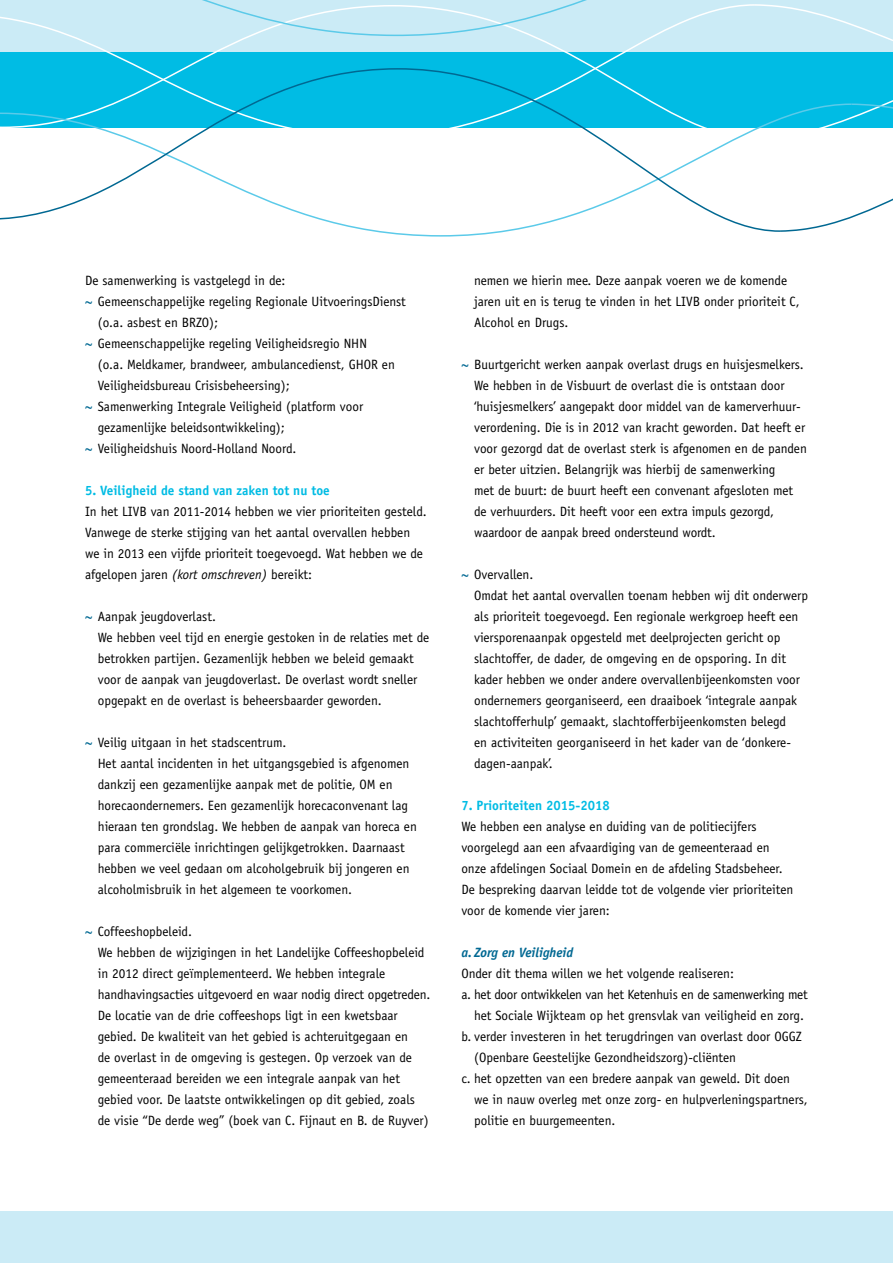
<style>
.page{position:relative;width:893px;height:1263px;background:#fff}
.page>*{position:absolute;margin:0;border:0;box-sizing:border-box;transform-origin:0 0}
.t1{font:13.5px/21px "Officina Sans";color:#000}
.t2{font:700 13.5px "Officina Sans";color:#00bce4}
.t3{font:13.5px "Officina Sans";letter-spacing:-.02em;color:#000}
.t4{font:italic 700 13.5px "Officina Sans";color:#006892}
.s1{font-weight:700;color:#006892}
.s2{font-style:italic}
</style>
<div class="page">
<div style="left:0;top:1212px;width:893px;height:51px;background:#cbebf6"></div>
<svg style="left:0;top:0;width:893px;height:237px"></svg>
<p class="t1" style="left:85px;top:270px;width:202px">De samenwerking is vastgelegd in de:</p>
<p class="t1" style="left:85px;top:291px;width:322px"><span class="s1">~</span> Gemeenschappelijke regeling Regionale UitvoeringsDienst</p>
<p class="t1" style="left:98px;top:312px;width:122px">(o.a. asbest en BRZO);</p>
<p class="t1" style="left:85px;top:333px;width:283px"><span class="s1">~</span> Gemeenschappelijke regeling Veiligheidsregio NHN</p>
<p class="t1" style="left:98px;top:354px;width:299px">(o.a. Meldkamer, brandweer, ambulancedienst, GHOR en</p>
<p class="t1" style="left:98px;top:375px;width:193px">Veiligheidsbureau Crisisbeheersing);</p>
<p class="t1" style="left:85px;top:396px;width:280px"><span class="s1">~</span> Samenwerking Integrale Veiligheid (platform voor</p>
<p class="t1" style="left:98px;top:417px;width:188px">gezamenlijke beleidsontwikkeling);</p>
<p class="t1" style="left:85px;top:438px;width:213px"><span class="s1">~</span> Veiligheidshuis Noord-Holland Noord.</p>
<p class="t2" style="left:85px;top:482px;width:246px">5. Veiligheid de stand van zaken tot nu toe</p>
<p class="t1" style="left:85px;top:501px;width:343px">In het LIVB van 2011-2014 hebben we vier prioriteiten gesteld.<br>Vanwege de sterke stijging van het aantal overvallen hebben we in 2013 een vijfde prioriteit toegevoegd. Wat hebben we de afgelopen jaren <span class="s2">(kort omschreven)</span> bereikt:</p>
<p class="t1" style="left:98px;top:606px;width:333px;text-indent:-13px"><span class="s1">~</span> Aanpak jeugdoverlast.<br>We hebben veel tijd en energie gestoken in de relaties met de betrokken partijen. Gezamenlijk hebben we beleid gemaakt voor de aanpak van jeugdoverlast. De overlast wordt sneller opgepakt en de overlast is beheersbaarder geworden.</p>
<p class="t1" style="left:98px;top:732px;width:321px;text-indent:-13px"><span class="s1">~</span> Veilig uitgaan in het stadscentrum.<br>Het aantal incidenten in het uitgangsgebied is afgenomen dankzij een gezamenlijke aanpak met de politie, OM en horecaondernemers. Een gezamenlijk horecaconvenant lag hieraan ten grondslag. We hebben de aanpak van horeca en para commerciële inrichtingen gelijkgetrokken. Daarnaast hebben we veel gedaan om alcoholgebruik bij jongeren en alcoholmisbruik in het algemeen te voorkomen.</p>
<p class="t1" style="left:98px;top:921px;width:334px;text-indent:-13px"><span class="s1">~</span> Coffeeshopbeleid.<br>We hebben de wijzigingen in het Landelijke Coffeeshopbeleid in 2012 direct geïmplementeerd. We hebben integrale handhavingsacties uitgevoerd en waar nodig direct opgetreden.<br>De locatie van de drie coffeeshops ligt in een kwetsbaar gebied. De kwaliteit van het gebied is achteruitgegaan en<br>de overlast in de omgeving is gestegen. Op verzoek van de gemeenteraad bereiden we een integrale aanpak van het gebied voor. De laatste ontwikkelingen op dit gebied, zoals de visie “De derde weg” (boek van C. Fijnaut en B. de Ruyver)</p>
<p class="t1" style="left:474px;top:270px;width:327px">nemen we hierin mee. Deze aanpak voeren we de komende jaren uit en is terug te vinden in het LIVB onder prioriteit C,<br>Alcohol en Drugs.</p>
<p class="t1" style="left:474px;top:354px;width:334px;text-indent:-13px"><span class="s1">~</span> Buurtgericht werken aanpak overlast drugs en huisjesmelkers.<br>We hebben in de Visbuurt de overlast die is ontstaan door ‘huisjesmelkers’ aangepakt door middel van de kamerverhuur&shy;verordening. Die is in 2012 van kracht geworden. Dat heeft er voor gezorgd dat de overlast sterk is afgenomen en de panden er beter uitzien. Belangrijk was hierbij de samenwerking<br>met de buurt: de buurt heeft een convenant afgesloten met de verhuurders. Dit heeft voor een extra impuls gezorgd, waardoor de aanpak breed ondersteund wordt.</p>
<p class="t1" style="left:474px;top:564px;width:335px;text-indent:-13px"><span class="s1">~</span> Overvallen.<br>Omdat het aantal overvallen toenam hebben wij dit onderwerp als prioriteit toegevoegd. Een regionale werkgroep heeft een viersporenaanpak opgesteld met deelprojecten gericht op slachtoffer, de dader, de omgeving en de opsporing. In dit kader hebben we onder andere overvallenbijeenkomsten voor ondernemers georganiseerd, een draaiboek ‘integrale aanpak slachtofferhulp’ gemaakt, slachtofferbijeenkomsten belegd<br>en activiteiten georganiseerd in het kader van de ‘donkere&shy;dagen-aanpak’.</p>
<p class="t2" style="left:461px;top:797px;width:150px">7. Prioriteiten 2015-2018</p>
<p class="t1" style="left:461px;top:816px;width:334px">We hebben een analyse en duiding van de politiecijfers voorgelegd aan een afvaardiging van de gemeenteraad en onze afdelingen Sociaal Domein en de afdeling Stadsbeheer.<br>De bespreking daarvan leidde tot de volgende vier prioriteiten voor de komende vier jaren:</p>
<p class="t4" style="left:461px;top:944px;width:114px">a. Zorg en Veiligheid</p>
<p class="t1" style="left:461px;top:963px;width:274px">Onder dit thema willen we het volgende realiseren:</p>
<p class="t3" style="left:461px;top:986px;width:348px">a. het door ontwikkelen van het Ketenhuis en de samenwerking met</p>
<p class="t1" style="left:474px;top:1005px;width:331px">het Sociale Wijkteam op het grensvlak van veiligheid en zorg.</p>
<p class="t1" style="left:461px;top:1026px;width:342px">b. verder investeren in het terugdringen van overlast door OGGZ</p>
<p class="t1" style="left:474px;top:1047px;width:263px">(Openbare Geestelijke Gezondheidszorg)-cliënten</p>
<p class="t1" style="left:461px;top:1068px;width:330px">c. het opzetten van een bredere aanpak van geweld. Dit doen</p>
<p class="t1" style="left:474px;top:1089px;width:335px">we in nauw overleg met onze zorg- en hulpverleningspartners,</p>
<p class="t1" style="left:474px;top:1110px;width:143px">politie en buurgemeenten.</p>
</div>
